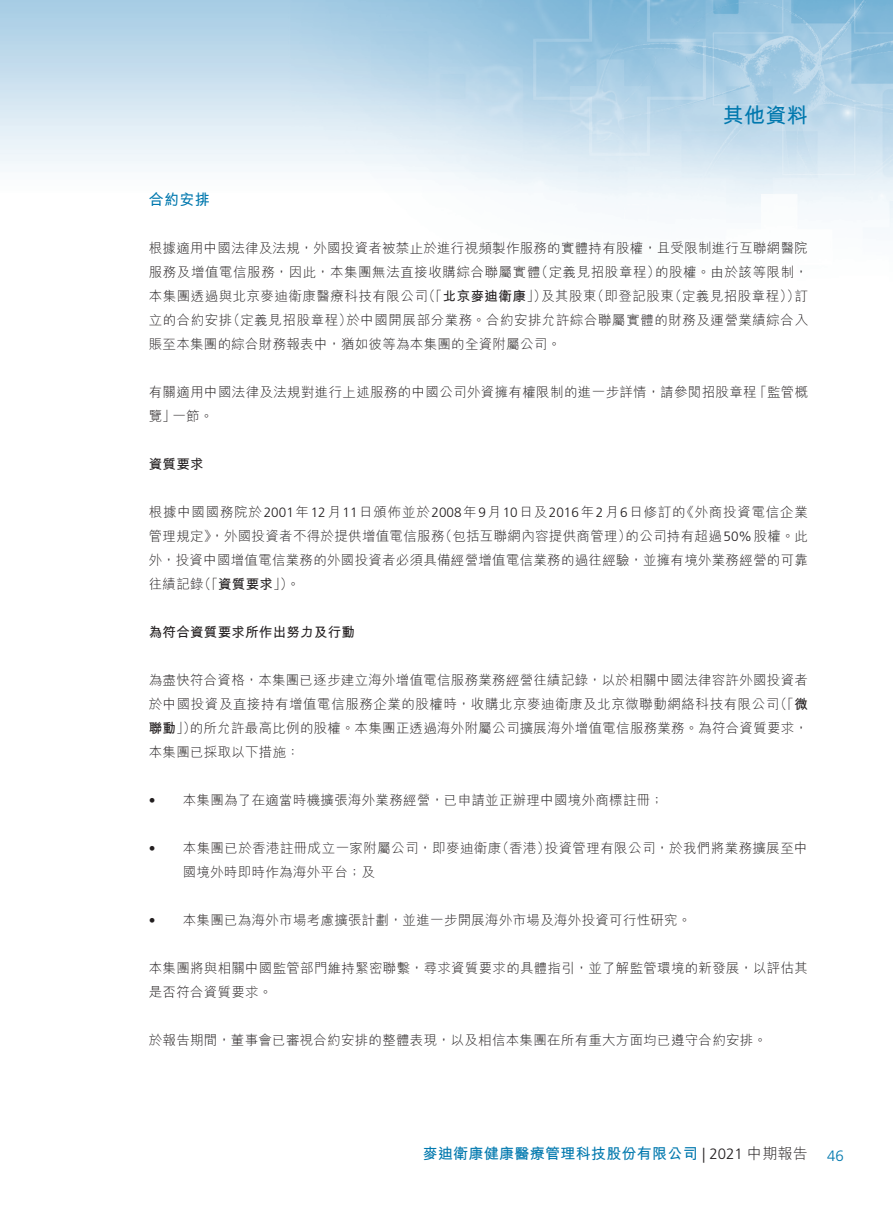
<style>
.page{position:relative;width:893px;height:1212px;background:#fff}
.page>*{position:absolute;margin:0;border:0;box-sizing:border-box;transform-origin:0 0}
.t1{font:700 21px "M Hei HK";color:#0078ae}
._01_H1{font:700 15px "M Hei HK";letter-spacing:.02em;color:#0078ae}
.t2{font:300 15px "Frutiger LT Std";color:#0078ae}
._00_txt{font:300 13.5px/24px "M Hei HK";letter-spacing:.02em;color:#231f20}
._00_txt-2{font:300 13.5px/24px "M Hei HK";letter-spacing:.04em;color:#231f20}
._00_txt-3{font:300 13.5px/24px "M Hei HK";letter-spacing:.055em;color:#231f20}
._02_H2{font:700 13.5px "M Hei HK";letter-spacing:.02em;color:#231f20}
._00_txt-4{font:700 13.5px "M Hei HK";letter-spacing:.035em;color:#231f20}
._00_txt-5{font:300 13.5px "Frutiger LT Std";color:#231f20}
.s1{font-weight:300}
.s2{font-family:"Frutiger LT Std"}
.s3{font-weight:700}
.s4{font-family:"Frutiger LT Std";font-weight:300;color:#231f20}
.s5{font-weight:300;color:#231f20}
</style>
<div class="page">
<img style="left:0;top:0;width:893px;height:230px">
<h1 class="t1" style="left:723px;top:100px;width:87px">其他資料</h1>
<p class="_01_H1" style="left:149px;top:188px;width:62px">合約安排</p>
<p class="_00_txt" style="left:149px;top:236px;width:661px;text-align:right">根據適用中國法律及法規，外國投資者被禁止於進行視頻製作服務的實體持有股權，且受限制進行互聯網醫院的股權。由於該等限制，</p>
<p class="_00_txt-2" style="left:535px;top:260px;width:127px">（定義見招股章程）</p>
<p class="_00_txt-2" style="left:149px;top:260px;width:393px">服務及增值電信服務，因此，本集團無法直接收購綜合聯屬實體</p>
<p class="_00_txt-4" style="left:422px;top:286px;width:126px"><span class="s1">（「</span>北京麥迪衛康<span class="s1">」）</span></p>
<p class="_00_txt" style="left:591px;top:284px;width:85px">（即登記股東</p>
<p class="_00_txt" style="left:668px;top:284px;width:133px">（定義見招股章程））</p>
<p class="_00_txt-2" style="left:347px;top:284px;width:463px;text-indent:-198px">本集團透過與北京麥迪衛康醫療科技有限公司<br>於中國開展部分業務。合約安排允許綜合聯屬實體的財務及運營業績綜合入</p>
<p class="_00_txt" style="left:541px;top:284px;width:57px">及其股東</p>
<p class="_00_txt" style="left:794px;top:284px;width:15px">訂</p>
<p class="_00_txt-2" style="left:227px;top:308px;width:127px">（定義見招股章程）</p>
<p class="_00_txt" style="left:149px;top:308px;width:414px">立的合約安排<br>賬至本集團的綜合財務報表中，猶如彼等為本集團的全資附屬公司。</p>
<p class="_00_txt" style="left:172px;top:380px;width:586px;text-indent:-24px">有關適用中國法律及法規對進行上述服務的中國公司外資擁有權限制的進一步詳情，請參閱招股章程一節。</p>
<p class="_00_txt" style="left:753px;top:380px;width:56px">「監管概</p>
<p class="_00_txt" style="left:149px;top:404px;width:28px">覽」</p>
<p class="_02_H2" style="left:149px;top:454px;width:56px">資質要求</p>
<p class="_00_txt-3" style="left:625px;top:500px;width:184px;text-indent:-477px">根據中國國務院於<span class="s2">2001</span>年<span class="s2">12</span>月<span class="s2">11</span>日頒佈並於<span class="s2">2008</span>年<span class="s2">9</span>月<span class="s2">10</span>日及<span class="s2">2016</span>年<span class="s2">2</span>月<span class="s2">6</span>日修訂的<br>的公司持有超過<span class="s2">50%</span>股權。此</p>
<p class="_00_txt-3" style="left:681px;top:500px;width:129px">《外商投資電信企業</p>
<p class="_00_txt" style="left:439px;top:524px;width:194px">（包括互聯網內容提供商管理）</p>
<p class="_00_txt" style="left:149px;top:524px;width:297px">管理規定，》外國投資者不得於提供增值電信服務</p>
<p class="_00_txt" style="left:149px;top:548px;width:661px">外，投資中國增值電信業務的外國投資者必須具備經營增值電信業務的過往經驗，並擁有境外業務經營的可靠</p>
<p class="_00_txt" style="left:198px;top:572px;width:104px">（「<span class="s3">資質要求</span> 。(「</p>
<p class="_00_txt" style="left:149px;top:572px;width:56px">往績記錄</p>
<p class="_02_H2" style="left:149px;top:622px;width:208px">為符合資質要求所作出努力及行動</p>
<p class="_00_txt" style="left:149px;top:668px;width:661px;text-align:right">為盡快符合資格，本集團已逐步建立海外增值電信服務業務經營往績記錄，以於相關中國法律容許外國投資者（「<span class="s3">微</span></p>
<p class="_00_txt-2" style="left:190px;top:692px;width:620px;text-indent:-41px">於中國投資及直接持有增值電信服務企業的股權時，收購北京麥迪衛康及北京微聯動網絡科技有限公司<br>的所允許最高比例的股權。本集團正透過海外附屬公司擴展海外增值電信服務業務。為符合資質要求，</p>
<p class="_00_txt" style="left:149px;top:716px;width:152px"><span class="s3">聯動</span>」）<br>本集團已採取以下措施：</p>
<p class="_00_txt" style="left:183px;top:788px;width:482px">本集團為了在適當時機擴張海外業務經營，已申請並正辦理中國境外商標註冊;</p>
<p class="_00_txt-5" style="left:149px;top:792px;width:8px">•</p>
<p class="_00_txt-5" style="left:149px;top:840px;width:8px">•</p>
<p class="_00_txt" style="left:496px;top:836px;width:56px">（香港）</p>
<p class="_00_txt" style="left:183px;top:836px;width:320px">本集團已於香港註冊成立一家附屬公司，即麥迪衛康</p>
<p class="_00_txt" style="left:545px;top:836px;width:264px">投資管理有限公司，於我們將業務擴展至中</p>
<p class="_00_txt" style="left:183px;top:860px;width:193px">國境外時即時作為海外平台；及</p>
<p class="_00_txt" style="left:183px;top:908px;width:510px">本集團已為海外市場考慮擴張計劃，並進一步開展海外市場及海外投資可行性研究。</p>
<p class="_00_txt-5" style="left:149px;top:912px;width:8px">•</p>
<p class="_00_txt" style="left:149px;top:956px;width:661px">本集團將與相關中國監管部門維持緊密聯繫，尋求資質要求的具體指引，並了解監管環境的新發展，以評估其是否符合資質要求。</p>
<p class="_00_txt" style="left:149px;top:1028px;width:620px">於報告期間，董事會已審視合約安排的整體表現，以及相信本集團在所有重大方面均已遵守合約安排。</p>
<p class="_01_H1" style="left:423px;top:1143px;width:387px">麥迪衛康健康醫療管理科技股份有限公司 <span class="s4">| 2021</span> <span class="s5">中期報告</span></p>
<p class="t2" style="left:827px;top:1147px;width:18px">46</p>
</div>
